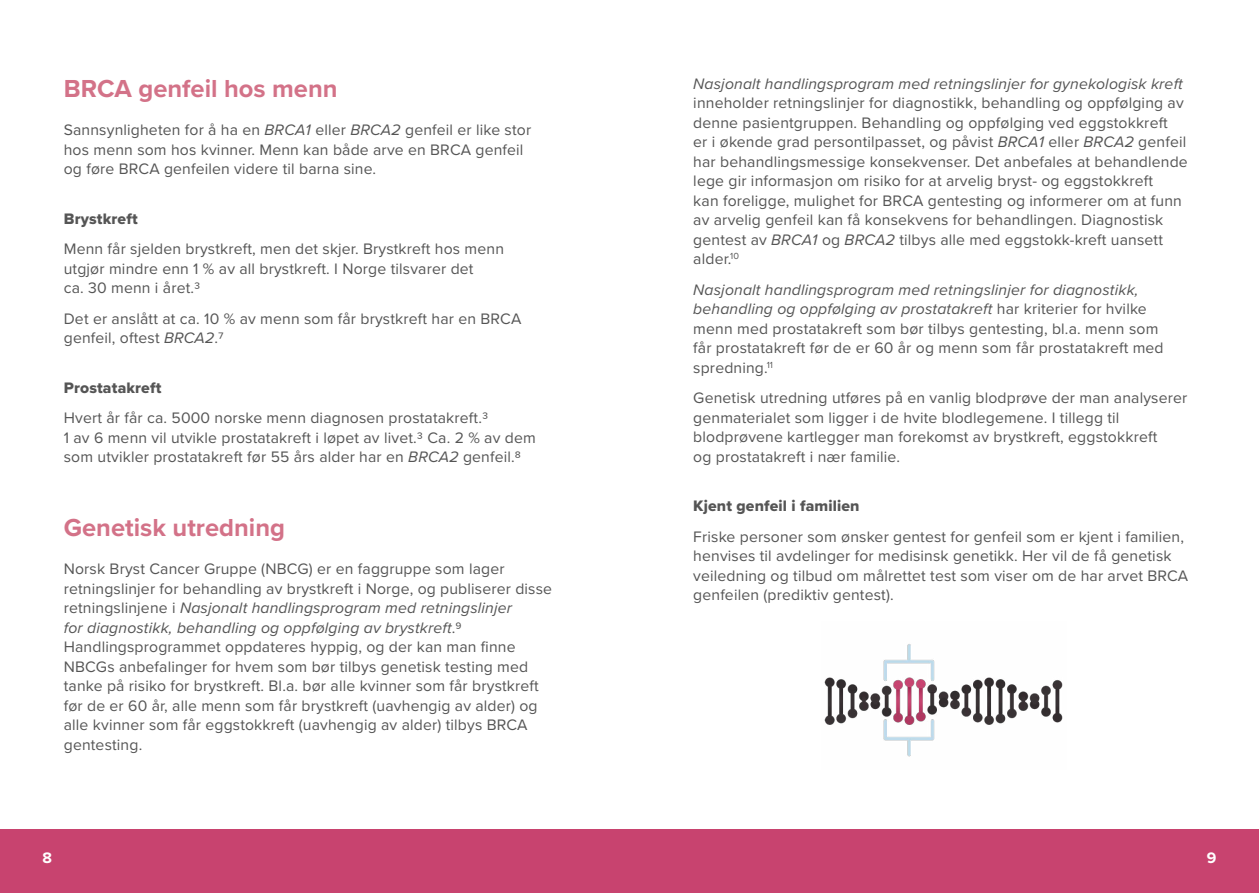
<style>
.page{position:relative;width:1259px;height:893px;background:#fff}
.page>*{position:absolute;margin:0;border:0;box-sizing:border-box;transform-origin:0 0}
.t1{font:700 25.5px "Proxima Nova";color:#d37288}
.t2{font:15.75px/19.5px "Proxima Nova";letter-spacing:.01em;color:#555}
.t3{font:italic 15.75px "Proxima Nova";letter-spacing:.01em;color:#555}
.t4{font:15.75px "Proxima Nova Extrabld";letter-spacing:.01em;color:#555}
.t5{font:700 15.75px "Proxima Nova";color:#fff}
.s1{font-style:italic}
</style>
<div class="page">
<div style="left:629px;top:829px;width:630px;height:64px;background:#c8436f"></div>
<div style="left:0;top:829px;width:629px;height:64px;background:#c8436f"></div>
<img style="left:824px;top:644px;width:239px;height:113px">
<h1 class="t1" style="left:64px;top:69px;width:275px">BRCA genfeil hos menn</h1>
<p class="t2" style="left:64px;top:119px;width:469px">Sannsynligheten for å ha en <span class="s1">BRCA1</span> eller <span class="s1">BRCA2</span> genfeil er like stor hos menn som hos kvinner. Menn kan både arve en BRCA genfeil og føre BRCA genfeilen videre til barna sine.</p>
<p class="t4" style="left:64px;top:207px;width:75px">Brystkreft</p>
<p class="t2" style="left:64px;top:238px;width:442px">Menn får sjelden brystkreft, men det skjer. Brystkreft hos menn utgjør mindre enn 1 % av all brystkreft. I Norge tilsvarer det<br>ca. 30 menn i året.3</p>
<p class="t2" style="left:64px;top:308px;width:459px">Det er anslått at ca. 10 % av menn som får brystkreft har en BRCA genfeil, oftest <span class="s1">BRCA2</span>.7</p>
<p class="t4" style="left:64px;top:376px;width:99px">Prostatakreft</p>
<p class="t2" style="left:64px;top:407px;width:473px">Hvert år får ca. 5000 norske menn diagnosen prostatakreft.3<br>1 av 6 menn vil utvikle prostatakreft i løpet av livet.3 Ca. 2 % av dem som utvikler prostatakreft før 55 års alder har en <span class="s1">BRCA2</span> genfeil.8</p>
<h1 class="t1" style="left:64px;top:509px;width:223px">Genetisk utredning</h1>
<p class="t2" style="left:64px;top:559px;width:490px">Norsk Bryst Cancer Gruppe (NBCG) er en faggruppe som lager retningslinjer for behandling av brystkreft i Norge, og publiserer disse retningslinjene i <span class="s1">Nasjonalt handlingsprogram med retningslinjer<br>for diagnostikk, behandling og oppfølging av brystkreft</span>.9<br>Handlingsprogrammet oppdateres hyppig, og der kan man finne NBCGs anbefalinger for hvem som bør tilbys genetisk testing med tanke på risiko for brystkreft. Bl.a. bør alle kvinner som får brystkreft før de er 60 år, alle menn som får brystkreft (uavhengig av alder) og alle kvinner som får eggstokkreft (uavhengig av alder) tilbys BRCA gentesting.</p>
<p class="t3" style="left:693px;top:72px;width:491px">Nasjonalt handlingsprogram med retningslinjer for gynekologisk kreft</p>
<p class="t2" style="left:693px;top:93px;width:496px">inneholder retningslinjer for diagnostikk, behandling og oppfølging av denne pasientgruppen. Behandling og oppfølging ved eggstokkreft<br>er i økende grad persontilpasset, og påvist <span class="s1">BRCA1</span> eller <span class="s1">BRCA2</span> genfeil har behandlingsmessige konsekvenser. Det anbefales at behandlende lege gir informasjon om risiko for at arvelig bryst- og eggstokkreft<br>kan foreligge, mulighet for BRCA gentesting og informerer om at funn av arvelig genfeil kan få konsekvens for behandlingen. Diagnostisk gentest av <span class="s1">BRCA1</span> og <span class="s1">BRCA2</span> tilbys alle med eggstokk-kreft uansett alder.<sup>10</sup></p>
<p class="t2" style="left:693px;top:279px;width:472px"><span class="s1">Nasjonalt handlingsprogram med retningslinjer for diagnostikk, behandling og oppfølging av prostatakreft</span> har kriterier for hvilke menn med prostatakreft som bør tilbys gentesting, bl.a. menn som får prostatakreft før de er 60 år og menn som får prostatakreft med spredning.<sup>11</sup></p>
<p class="t2" style="left:693px;top:387px;width:495px">Genetisk utredning utføres på en vanlig blodprøve der man analyserer genmaterialet som ligger i de hvite blodlegemene. I tillegg til blodprøvene kartlegger man forekomst av brystkreft, eggstokkreft<br>og prostatakreft i nær familie.</p>
<p class="t4" style="left:693px;top:494px;width:168px">Kjent genfeil i familien</p>
<p class="t2" style="left:693px;top:526px;width:496px">Friske personer som ønsker gentest for genfeil som er kjent i familien, henvises til avdelinger for medisinsk genetikk. Her vil de få genetisk veiledning og tilbud om målrettet test som viser om de har arvet BRCA genfeilen (prediktiv gentest).</p>
<p class="t5" style="left:43px;top:846px;width:11px">8</p>
<p class="t5" style="left:1206px;top:846px;width:11px">9</p>
</div>
